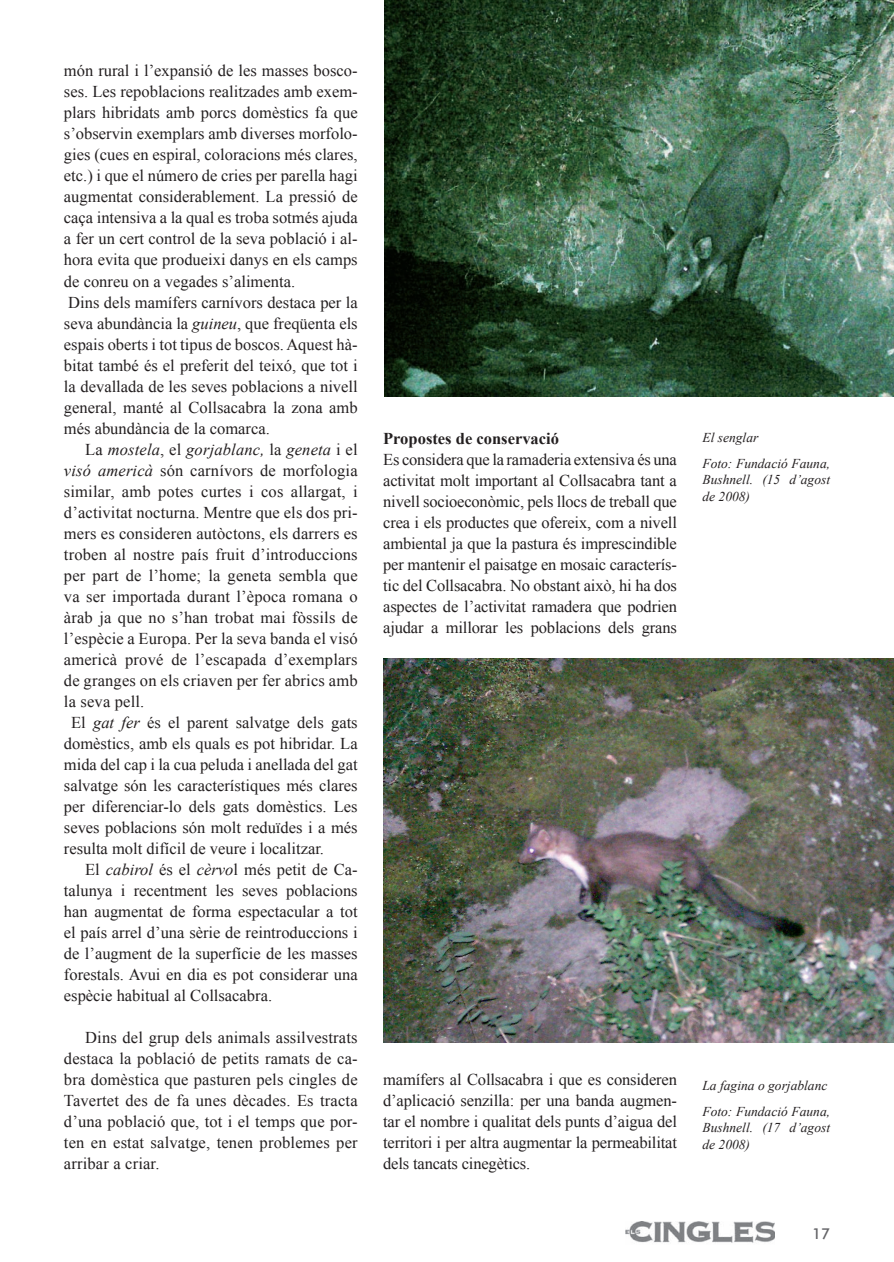
<style>
.page{position:relative;width:894px;height:1262px;background:#fff}
.page>*{position:absolute;margin:0;border:0;box-sizing:border-box;transform-origin:0 0}
.t1{font:16.5px/21px "Times New Roman";color:#231f20;text-align:justify}
.t2{font:italic 16.5px "Times New Roman";letter-spacing:.01em;color:#231f20}
.t3{font:500 15px "Futura BT";color:#636366}
.t4{font:italic 13.5px/25.5px "Times New Roman";color:#231f20}
.s1{font-style:italic}
.s2{font-style:normal}
.s3{font-weight:700}
</style>
<div class="page">
<img style="left:625px;top:1221px;width:149px;height:22px">
<img style="left:383px;top:658px;width:510px;height:384px">
<img style="left:384px;top:0;width:509px;height:396px">
<p class="t1" style="left:64px;top:60px;width:295px">món rural i l’expansió de les masses bosco-</p>
<p class="t1" style="left:64px;top:81px;width:295px">ses. Les repoblacions realitzades amb exem-</p>
<p class="t1" style="left:64px;top:102px;width:295px">plars hibridats amb porcs domèstics fa que</p>
<p class="t1" style="left:64px;top:123px;width:295px">s’observin exemplars amb diverses morfolo-</p>
<p class="t1" style="left:64px;top:144px;width:295px">gies (cues en espiral, coloracions més clares,</p>
<p class="t1" style="left:64px;top:165px;width:295px">etc.) i que el número de cries per parella hagi</p>
<p class="t1" style="left:64px;top:186px;width:295px">augmentat considerablement. La pressió de</p>
<p class="t1" style="left:64px;top:207px;width:295px">caça intensiva a la qual es troba sotmés ajuda</p>
<p class="t1" style="left:64px;top:228px;width:295px">a fer un cert control de la seva població i al-</p>
<p class="t1" style="left:64px;top:249px;width:295px">hora evita que produeixi danys en els camps</p>
<p class="t1" style="left:64px;top:270px;width:232px">de conreu on a vegades s’alimenta.</p>
<p class="t1" style="left:68px;top:291px;width:291px">Dins dels mamífers carnívors destaca per la</p>
<p class="t1" style="left:64px;top:312px;width:295px">seva abundància la <span class="s1">guineu</span>, que freqüenta els</p>
<p class="t1" style="left:64px;top:333px;width:295px">espais oberts i tot tipus de boscos. Aquest hà-</p>
<p class="t1" style="left:64px;top:354px;width:295px">bitat també és el preferit del teixó, que tot i</p>
<p class="t1" style="left:64px;top:375px;width:295px">la devallada de les seves poblacions a nivell</p>
<p class="t1" style="left:64px;top:396px;width:295px">general, manté al Collsacabra la zona amb</p>
<p class="t1" style="left:64px;top:417px;width:207px">més abundància de la comarca.</p>
<p class="t2" style="left:85px;top:440px;width:274px"><span class="s2">La</span> mostela<span class="s2">, el</span> gorjablanc, <span class="s2">la</span> geneta <span class="s2">i el</span></p>
<p class="t1" style="left:64px;top:459px;width:295px"><span class="s1">visó americà</span> són carnívors de morfologia</p>
<p class="t1" style="left:64px;top:480px;width:295px">similar, amb potes curtes i cos allargat, i</p>
<p class="t1" style="left:64px;top:501px;width:295px">d’activitat nocturna. Mentre que els dos pri-</p>
<p class="t1" style="left:64px;top:522px;width:295px">mers es consideren autòctons, els darrers es</p>
<p class="t1" style="left:64px;top:543px;width:295px">troben al nostre país fruit d’introduccions</p>
<p class="t1" style="left:64px;top:564px;width:295px">per part de l’home; la geneta sembla que</p>
<p class="t1" style="left:64px;top:585px;width:295px">va ser importada durant l’època romana o</p>
<p class="t1" style="left:64px;top:606px;width:295px">àrab ja que no s’han trobat mai fòssils de</p>
<p class="t1" style="left:64px;top:627px;width:295px">l’espècie a Europa. Per la seva banda el visó</p>
<p class="t1" style="left:64px;top:648px;width:295px">americà prové de l’escapada d’exemplars</p>
<p class="t1" style="left:64px;top:669px;width:295px">de granges on els criaven per fer abrics amb</p>
<p class="t1" style="left:64px;top:690px;width:82px">la seva pell.</p>
<p class="t1" style="left:71px;top:711px;width:288px">El <span class="s1">gat fer</span> és el parent salvatge dels gats</p>
<p class="t1" style="left:64px;top:732px;width:295px">domèstics, amb els quals es pot hibridar. La</p>
<p class="t1" style="left:64px;top:753px;width:295px">mida del cap i la cua peluda i anellada del gat</p>
<p class="t1" style="left:64px;top:774px;width:295px">salvatge són les característiques més clares</p>
<p class="t1" style="left:64px;top:795px;width:295px">per diferenciar-lo dels gats domèstics. Les</p>
<p class="t1" style="left:64px;top:816px;width:295px">seves poblacions són molt reduïdes i a més</p>
<p class="t1" style="left:64px;top:838px;width:261px">resulta molt difícil de veure i localitzar.</p>
<p class="t1" style="left:85px;top:859px;width:274px">El <span class="s1">cabirol</span> és el <span class="s1">cèrvo</span>l més petit de Ca-</p>
<p class="t1" style="left:64px;top:880px;width:295px">talunya i recentment les seves poblacions</p>
<p class="t1" style="left:64px;top:901px;width:295px">han augmentat de forma espectacular a tot</p>
<p class="t1" style="left:64px;top:922px;width:295px">el país arrel d’una sèrie de reintroduccions i</p>
<p class="t1" style="left:64px;top:943px;width:295px">de l’augment de la superfície de les masses</p>
<p class="t1" style="left:64px;top:964px;width:295px">forestals. Avui en dia es pot considerar una</p>
<p class="t1" style="left:64px;top:985px;width:210px">espècie habitual al Collsacabra.</p>
<p class="t1" style="left:64px;top:1027px;width:295px;text-indent:21px">Dins del grup dels animals assilvestrats destaca la població de petits ramats de ca&shy;bra domèstica que pasturen pels cingles de Tavertet des de fa unes dècades. Es tracta d’una població que, tot i el temps que por&shy;ten en estat salvatge, tenen problemes per arribar a criar.</p>
<p class="t1" style="left:383px;top:428px;width:295px;text-align:left"><span class="s3">Propostes de conservació<br></span>Es considera que la ramaderia extensiva és una activitat molt important al Collsacabra tant a nivell socioeconòmic, pels llocs de treball que crea i els productes que ofereix, com a nivell ambiental ja que la pastura és imprescindible per mantenir el paisatge en mosaic caracterís&shy;tic del Collsacabra. No obstant això, hi ha dos aspectes de l’activitat ramadera que podrien ajudar a millorar les poblacions dels grans</p>
<p class="t4" style="left:702px;top:425px;width:129px">El senglar<br>Foto: Fundació Fauna,</p>
<p class="t4" style="left:702px;top:471px;width:129px;line-height:16.5px">Bushnell. (15 d’agost de 2008)</p>
<p class="t1" style="left:383px;top:1069px;width:295px">mamífers al Collsacabra i que es consideren d’aplicació senzilla: per una banda augmen&shy;tar el nombre i qualitat dels punts d’aigua del territori i per altra augmentar la permeabilitat dels tancats cinegètics.</p>
<p class="t4" style="left:702px;top:1073px;width:129px">La fagina o gorjablanc<br>Foto: Fundació Fauna,</p>
<p class="t4" style="left:702px;top:1119px;width:129px;line-height:16.5px">Bushnell. (17 d’agost de 2008)</p>
<p class="t3" style="left:811px;top:1224px;width:20px">17</p>
</div>
